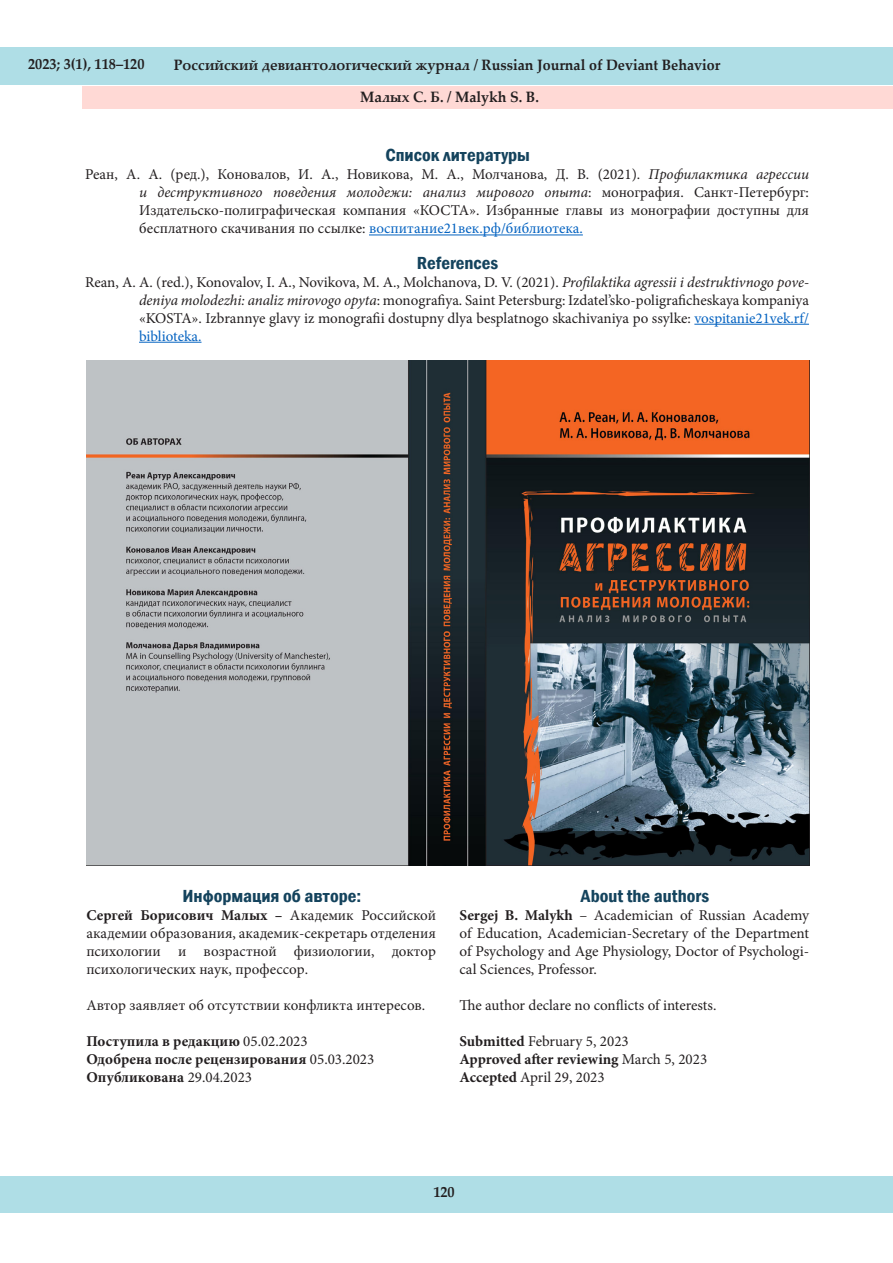
<style>
.page{position:relative;width:893px;height:1263px;background:#fff}
.page>*{position:absolute;margin:0;border:0;box-sizing:border-box;transform-origin:0 0}
.Текст_статьи{font:600 condensed 18px "Franklin Gothic";color:#14435d;scale:1.05 1}
.список_литературы{font:15px/18px "Minion Pro";color:#231f20;text-align:justify}
.t1{font:700 15px "Minion Pro";color:#231f20}
.t2{font:700 15px "Palatino Linotype";color:#231f20;scale:.95 1}
.s1{font-style:italic}
.s2{color:#0563c1}
.s3{font-weight:700}
.s4{font-weight:400}
</style>
<div class="page">
<div style="left:0;top:48px;width:893px;height:37px;background:#afdee6"></div>
<div style="left:0;top:1176px;width:892px;height:37px;background:#afdee6"></div>
<hr style="left:369px;top:235px;width:214px;height:1px;background:#0563c1">
<hr style="left:694px;top:324px;width:115px;height:1px;background:#0563c1">
<hr style="left:139px;top:342px;width:62px;height:1px;background:#0563c1">
<div style="left:82px;top:87px;width:811px;height:22px;background:#ffd9d5"></div>
<img style="left:86px;top:361px;width:723px;height:504px">
<p class="t2" style="left:28px;top:54px;width:124px">2023; 3(1), 118–120</p>
<p class="t2" style="left:174px;top:54px;width:577px">Российский девиантологический журнал / Russian Journal of Deviant Behavior</p>
<p class="t2" style="left:360px;top:86px;width:190px">Малых С. Б. / Malykh S. B.</p>
<p class="Текст_статьи" style="left:385px;top:143px;width:139px">Список литературы</p>
<p class="список_литературы" style="left:139px;top:166px;width:671px;text-indent:-54px">Реан, А. А. (ред.), Коновалов, И. А., Новикова, М. А., Молчанова, Д. В. (2021). <span class="s1">Профилактика агрессии и деструктивного поведения молодежи: анализ мирового опыта</span>: монография. Санкт-Петербург:<br>Издательско-полиграфическая компания «КОСТА». Избранные главы из монографии доступны для бесплатного скачивания по ссылке: <span class="s2">воспитание21век.рф/библиотека.</span></p>
<p class="Текст_статьи" style="left:417px;top:251px;width:79px">References</p>
<p class="список_литературы" style="left:139px;top:273px;width:671px;text-indent:-54px">Rean, A. A. (red.), Konovalov, I. A., Novikova, M. A., Molchanova, D. V. (2021). <span class="s1">Profilaktika agressii i destruktivnogo pove&shy;deniya molodezhi: analiz mirovogo opyta</span>: monografiya. Saint Petersburg: Izdatel’sko-poligraficheskaya kompaniya «KOSTA». Izbrannye glavy iz monografii dostupny dlya besplatnogo skachivaniya po ssylke: <span class="s2">vospitanie21vek.rf/ biblioteka.</span></p>
<p class="Текст_статьи" style="left:182px;top:884px;width:172px">Информация об авторе:</p>
<p class="список_литературы" style="left:86px;top:906px;width:351px"><span class="s3">Сергей Борисович Малых –</span> Академик Российской академии образования, академик-секретарь отделения психологии и возрастной физиологии, доктор психологических наук, профессор.</p>
<p class="список_литературы" style="left:86px;top:996px;width:340px">Автор заявляет об отсутствии конфликта интересов.</p>
<p class="t1" style="left:86px;top:1031px;width:223px">Поступила в редакцию <span class="s4">05.02.2023</span></p>
<p class="t1" style="left:86px;top:1049px;width:290px">Одобрена после рецензирования <span class="s4">05.03.2023</span></p>
<p class="t1" style="left:86px;top:1067px;width:167px">Опубликована <span class="s4">29.04.2023</span></p>
<p class="Текст_статьи" style="left:581px;top:884px;width:124px">About the authors</p>
<p class="список_литературы" style="left:459px;top:906px;width:351px"><span class="s3">Sergej B. Malykh</span> – Academician of Russian Academy of Education, Academician-Secretary of the Department of Psychology and Age Physiology, Doctor of Psychologi&shy;cal Sciences, Professor.</p>
<p class="список_литературы" style="left:459px;top:996px;width:258px">The author declare no conflicts of interests.</p>
<p class="список_литературы" style="left:459px;top:1032px;width:171px"><span class="s3">Submitted</span> February 5, 2023</p>
<p class="t1" style="left:459px;top:1049px;width:249px">Approved after reviewing <span class="s4">March 5, 2023</span></p>
<p class="список_литературы" style="left:459px;top:1068px;width:147px"><span class="s3">Accepted</span> April 29, 2023</p>
<p class="t2" style="left:433px;top:1181px;width:24px">120</p>
</div>
